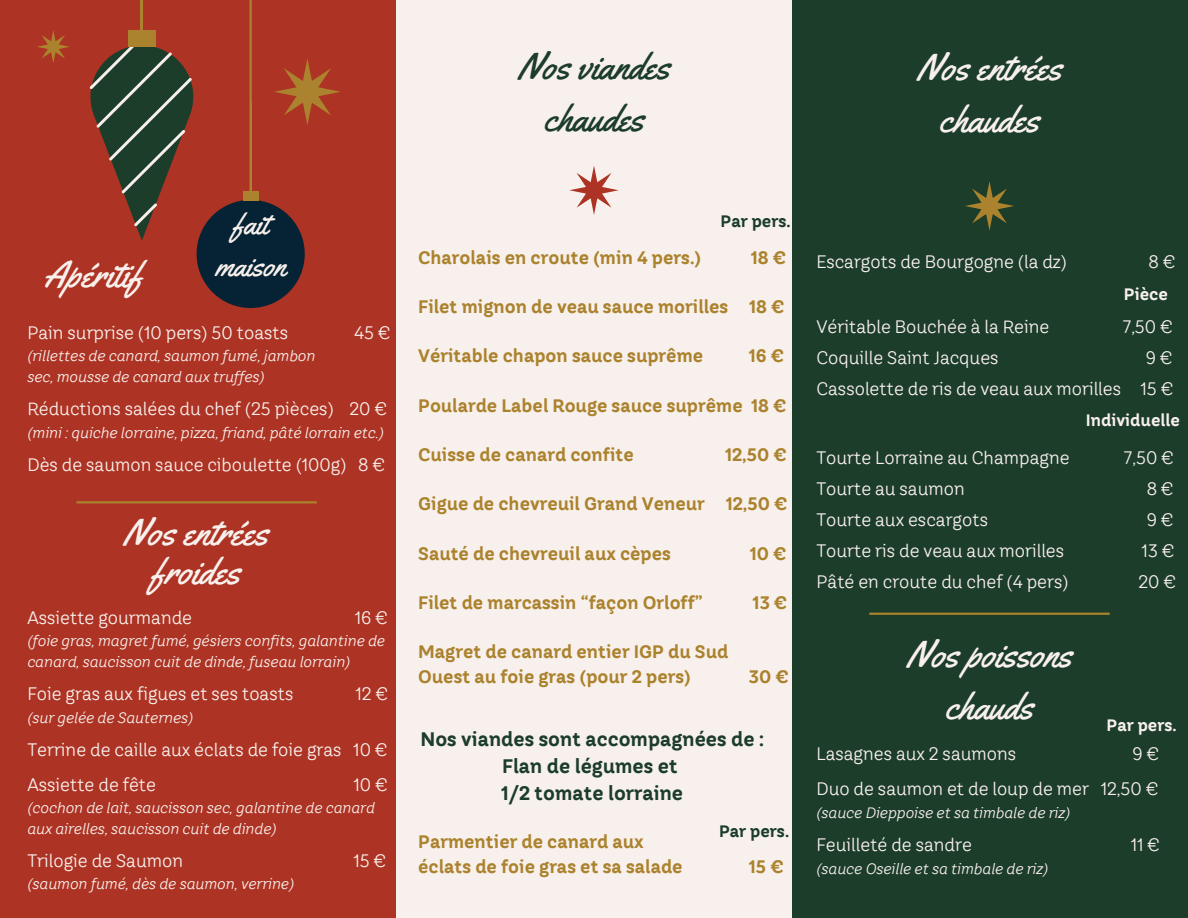
<style>
.page{position:relative;width:1188px;height:918px;background:#1c3d2a}
.page>*{position:absolute;margin:0;border:0;box-sizing:border-box;transform-origin:0 0}
.t1{font:37.5px/51.8px "Yellowtail";color:#f8f0ec;text-align:center}
.t2{font:37.5px/51.8px "Yellowtail";color:#1c3d2a;text-align:center}
.t3{font:30px/41.7px "Yellowtail";color:#f8f0ec;text-align:center}
.t4{font:700 19.5px/27px "TT Hazelnuts";color:#1c3d2a;text-align:center}
.t5{font:18px "TT Hazelnuts";color:#f8f0ec}
.t6{font:700 18px/24.8px "TT Hazelnuts";color:#ab822d}
.t7{font:700 16.5px "TT Hazelnuts";color:#f8f0ec}
.t8{font:700 16.5px "TT Hazelnuts";color:#1c3d2a}
.t9{font:italic 15px/20.7px "TT Hazelnuts";color:#f8f0ec}
</style>
<div class="page">
<div style="left:396px;top:0;width:396px;height:918px;background:#f8f0ec"></div>
<div style="left:0;top:0;width:396px;height:918px;background:#ad3324"></div>
<svg style="left:965px;top:181px;width:49px;height:50px"></svg>
<hr style="left:76px;top:501px;width:241px;height:2px;background:#ab822d">
<hr style="left:869px;top:613px;width:241px;height:2px;background:#ab822d">
<svg style="left:569px;top:166px;width:50px;height:49px"></svg>
<div style="left:128px;top:30px;width:28px;height:17px;background:#ab822d"></div>
<hr style="left:140px;top:0;width:3px;height:41px;background:#ab822d">
<svg style="left:89px;top:42px;width:251px;height:266px"></svg>
<svg style="left:37px;top:30px;width:33px;height:33px"></svg>
<hr style="left:250px;top:0;width:2px;height:192px;background:#ab822d">
<h4 class="t2" style="left:518px;top:41px;width:153px">Nos viandes chaudes</h4>
<p class="t1" style="left:917px;top:42px;width:146px">Nos entrées chaudes</p>
<p class="t3" style="left:216px;top:203px;width:72px">fait maison</p>
<p class="t1" style="left:44px;top:248px;width:100px">Apéritif</p>
<p class="t5" style="left:27px;top:321px;width:262px">Pain surprise (10 pers) 50 toasts</p>
<p class="t5" style="left:354px;top:321px;width:38px">45€</p>
<p class="t9" style="left:27px;top:346px;width:290px">(rillettes de canard, saumon fumé, jambon sec, mousse de canard aux truffes)</p>
<p class="t5" style="left:27px;top:398px;width:361px">Réductions salées du chef (25 pièces) 20 €</p>
<h2 class="t9" style="left:27px;top:422px;width:358px">(mini : quiche lorraine, pizza, friand, pâté lorrain etc.)</h2>
<h1 class="t5" style="left:27px;top:453px;width:359px">Dès de saumon sauce ciboulette (100g) 8 €</h1>
<p class="t1" style="left:123px;top:513px;width:146px;line-height:39.3px">Nos entrées froides</p>
<p class="t5" style="left:27px;top:606px;width:166px">Assiette gourmande</p>
<p class="t5" style="left:355px;top:606px;width:35px">16€</p>
<p class="t9" style="left:27px;top:631px;width:359px">(foie gras, magret fumé, gésiers confits, galantine de canard, saucisson cuit de dinde, fuseau lorrain)</p>
<p class="t5" style="left:27px;top:683px;width:268px">Foie gras aux figues et ses toasts</p>
<p class="t5" style="left:355px;top:683px;width:34px">12€</p>
<p class="t9" style="left:27px;top:707px;width:168px">(sur gelée de Sauternes)</p>
<h4 class="t5" style="left:27px;top:738px;width:362px">Terrine de caille aux éclats de foie gras 10 €</h4>
<h1 class="t5" style="left:27px;top:773px;width:130px">Assiette de fête</h1>
<h1 class="t5" style="left:353px;top:773px;width:36px">10€</h1>
<p class="t9" style="left:27px;top:797px;width:349px">(cochon de lait, saucisson sec, galantine de canard aux airelles, saucisson cuit de dinde)</p>
<p class="t5" style="left:27px;top:849px;width:157px">Trilogie de Saumon</p>
<p class="t5" style="left:353px;top:849px;width:34px">15€</p>
<h4 class="t9" style="left:27px;top:874px;width:268px">(saumon fumé, dès de saumon, verrine)</h4>
<h4 class="t8" style="left:721px;top:211px;width:72px">Par pers.</h4>
<p class="t6" style="left:418px;top:245px;width:285px">Charolais en croute (min 4 pers.)</p>
<p class="t6" style="left:751px;top:245px;width:37px">18 €</p>
<p class="t6" style="left:418px;top:294px;width:368px">Filet mignon de veau sauce morilles 18 €</p>
<p class="t6" style="left:418px;top:344px;width:287px">Véritable chapon sauce suprême</p>
<p class="t6" style="left:749px;top:344px;width:37px">16 €</p>
<p class="t6" style="left:418px;top:393px;width:369px">Poularde Label Rouge sauce suprême 18 €</p>
<h4 class="t6" style="left:418px;top:442px;width:217px">Cuisse de canard confite</h4>
<h4 class="t6" style="left:725px;top:442px;width:63px">12,50 €</h4>
<h4 class="t6" style="left:418px;top:491px;width:371px">Gigue de chevreuil Grand Veneur 12,50 €</h4>
<h4 class="t6" style="left:418px;top:541px;width:254px">Sauté de chevreuil aux cèpes</h4>
<h4 class="t6" style="left:750px;top:541px;width:38px">10 €</h4>
<h4 class="t6" style="left:418px;top:590px;width:286px">Filet de marcassin “façon Orloff”</h4>
<h4 class="t6" style="left:753px;top:590px;width:36px">13 €</h4>
<h4 class="t6" style="left:418px;top:639px;width:312px">Magret de canard entier IGP du Sud<br>Ouest au foie gras (pour 2 pers)</h4>
<h4 class="t6" style="left:749px;top:664px;width:41px">30 €</h4>
<h1 class="t4" style="left:420px;top:726px;width:345px">Nos viandes sont accompagnées de :<br>Flan de légumes et<br>1/2 tomate lorraine</h1>
<h4 class="t6" style="left:418px;top:830px;width:266px">Parmentier de canard aux éclats de foie gras et sa salade</h4>
<h1 class="t8" style="left:719px;top:821px;width:72px">Par pers.</h1>
<h4 class="t6" style="left:749px;top:854px;width:36px">15 €</h4>
<h5 class="t5" style="left:816px;top:251px;width:252px">Escargots de Bourgogne (la dz)</h5>
<h5 class="t5" style="left:1148px;top:251px;width:28px">8€</h5>
<h4 class="t7" style="left:1124px;top:284px;width:46px">Pièce</h4>
<h3 class="t5" style="left:816px;top:315px;width:234px">Véritable Bouchée à la Reine</h3>
<h3 class="t5" style="left:1123px;top:315px;width:51px">7,50 €</h3>
<h3 class="t5" style="left:816px;top:346px;width:184px">Coquille Saint Jacques</h3>
<h3 class="t5" style="left:1146px;top:346px;width:28px">9€</h3>
<h3 class="t5" style="left:816px;top:377px;width:359px">Cassolette de ris de veau aux morilles 15 €</h3>
<h5 class="t7" style="left:1086px;top:410px;width:96px">Individuelle</h5>
<h3 class="t5" style="left:816px;top:446px;width:255px">Tourte Lorraine au Champagne</h3>
<h3 class="t5" style="left:1124px;top:446px;width:51px">7,50 €</h3>
<h3 class="t5" style="left:816px;top:478px;width:150px">Tourte au saumon</h3>
<h3 class="t5" style="left:1147px;top:478px;width:28px">8€</h3>
<h3 class="t5" style="left:816px;top:509px;width:173px">Tourte aux escargots</h3>
<h3 class="t5" style="left:1147px;top:509px;width:28px">9€</h3>
<h3 class="t5" style="left:816px;top:540px;width:249px">Tourte ris de veau aux morilles</h3>
<h3 class="t5" style="left:1142px;top:540px;width:34px">13€</h3>
<h3 class="t5" style="left:816px;top:571px;width:254px">Pâté en croute du chef (4 pers)</h3>
<h3 class="t5" style="left:1138px;top:571px;width:39px">20€</h3>
<h4 class="t1" style="left:907px;top:629px;width:167px">Nos poissons chauds</h4>
<h5 class="t7" style="left:1107px;top:715px;width:72px">Par pers.</h5>
<h5 class="t5" style="left:816px;top:743px;width:201px">Lasagnes aux 2 saumons</h5>
<h5 class="t5" style="left:1132px;top:743px;width:28px">9€</h5>
<h3 class="t5" style="left:816px;top:778px;width:343px">Duo de saumon et de loup de mer 12,50 €</h3>
<h3 class="t9" style="left:816px;top:802px;width:255px">(sauce Dieppoise et sa timbale de riz)</h3>
<h3 class="t5" style="left:816px;top:834px;width:157px">Feuilleté de sandre</h3>
<h3 class="t5" style="left:1131px;top:834px;width:31px">11€</h3>
<h1 class="t9" style="left:816px;top:858px;width:233px">(sauce Oseille et sa timbale de riz)</h1>
</div>
